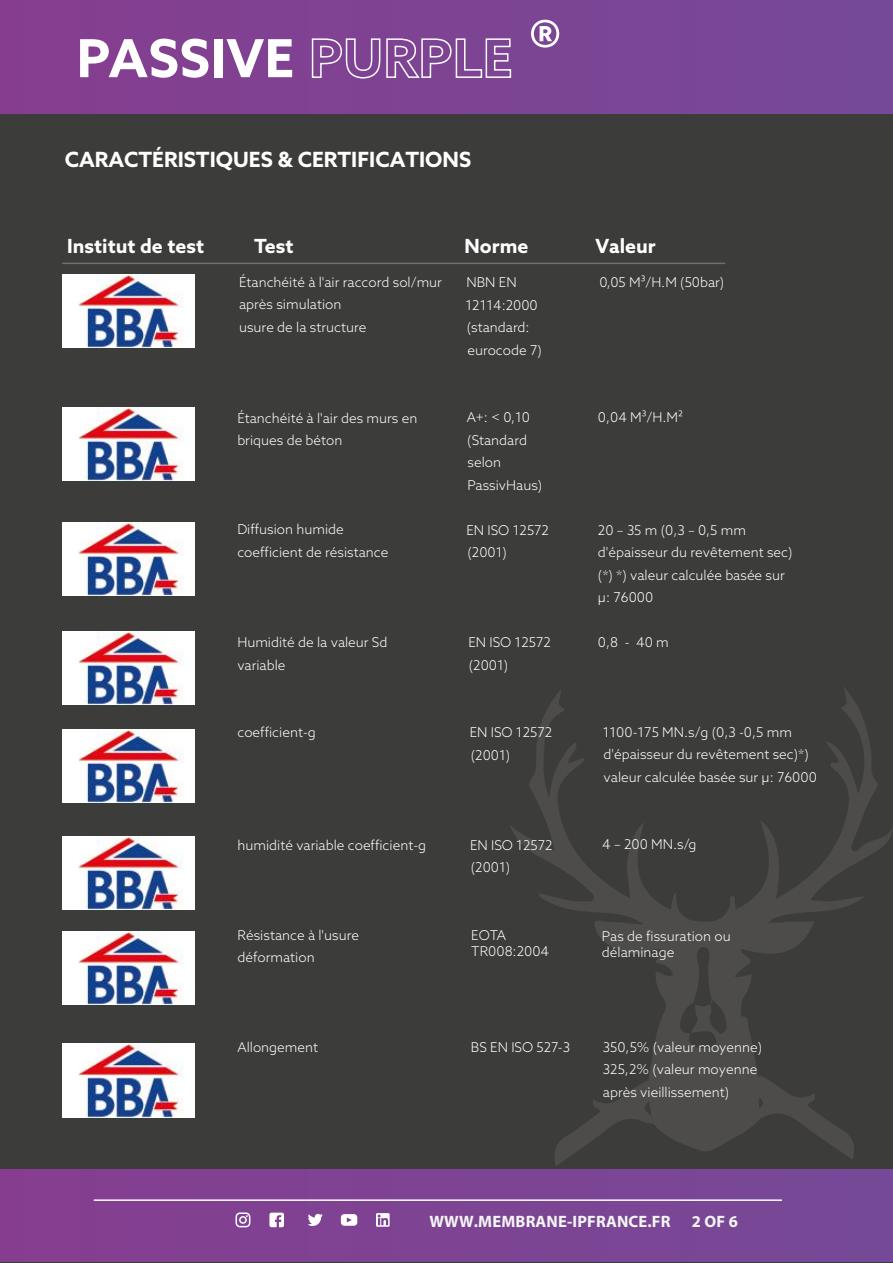
<style>
.page{position:relative;width:893px;height:1263px;background:#fff}
.page>*{position:absolute;margin:0;border:0;box-sizing:border-box;transform-origin:0 0}
.t1{font:700 75px "Azo Sans";color:#fff}
.t2{font:700 52.5px "Azo Sans";letter-spacing:.015em;color:#fff}
.t3{font:700 21px "Azo Sans";color:#fff}
.t4{font:700 19.5px "Azo Sans";color:#fff}
.t5{font:700 16.5px "Myriad Pro";letter-spacing:.01em;color:#f5f5f5}
.t6{font:300 13.5px/22.5px "Azo Sans";color:#fff}
</style>
<div class="page">
<div style="left:0;top:0;width:893px;height:1262px;background:#3c3c3b"></div>
<svg style="left:511px;top:688px;width:382px;height:467px"></svg>
<svg style="left:552px;top:1080px;width:101px;height:86px"></svg>
<div style="left:0;top:0;width:893px;height:113px;background:#7e4393"></div>
<div style="left:0;top:1170px;width:893px;height:92px;background:#7e4393"></div>
<hr style="left:94px;top:1199px;width:688px;height:2px;background:#fff">
<svg style="left:236px;top:1212px;width:14px;height:15px"></svg>
<svg style="left:269px;top:1212px;width:15px;height:15px"></svg>
<svg style="left:308px;top:1214px;width:15px;height:12px"></svg>
<svg style="left:341px;top:1214px;width:16px;height:12px"></svg>
<svg style="left:376px;top:1213px;width:14px;height:14px"></svg>
<hr style="left:62px;top:263px;width:663px;height:1px;background:#6f6f6e">
<img style="left:62px;top:931px;width:132px;height:73px">
<svg style="left:311px;top:38px;width:201px;height:41px"></svg>
<img style="left:62px;top:274px;width:132px;height:73px">
<img style="left:62px;top:407px;width:132px;height:73px">
<img style="left:62px;top:522px;width:132px;height:74px">
<img style="left:62px;top:632px;width:132px;height:73px">
<img style="left:62px;top:729px;width:132px;height:74px">
<img style="left:62px;top:836px;width:132px;height:73px">
<img style="left:62px;top:1044px;width:132px;height:73px">
<h2 class="t2" style="left:77px;top:24px;width:219px">PASSIVE</h2>
<h3 class="t3" style="left:65px;top:145px;width:408px">CARACTÉRISTIQUES &amp; CERTIFICATIONS</h3>
<h1 class="t1" style="left:529px;top:-2px;width:35px">®</h1>
<h3 class="t4" style="left:67px;top:233px;width:138px">Institut de test</h3>
<h3 class="t4" style="left:254px;top:233px;width:41px">Test</h3>
<h3 class="t4" style="left:465px;top:233px;width:65px">Norme</h3>
<h3 class="t4" style="left:595px;top:233px;width:62px">Valeur</h3>
<p class="t6" style="left:466px;top:271px;width:52px">NBN EN</p>
<p class="t6" style="left:599px;top:271px;width:126px">0,05 M3/H.M (50bar)</p>
<p class="t6" style="left:465px;top:293px;width:74px">12114:2000</p>
<p class="t6" style="left:239px;top:271px;width:204px">Étanchéité à l'air raccord sol/mur après simulation<br>usure de la structure</p>
<p class="t6" style="left:467px;top:316px;width:76px">(standard: eurocode 7)</p>
<p class="t6" style="left:237px;top:406px;width:182px">Étanchéité à l'air des murs en</p>
<p class="t6" style="left:467px;top:406px;width:65px">A+: &lt; 0,10</p>
<p class="t6" style="left:237px;top:429px;width:107px">briques de béton</p>
<p class="t6" style="left:467px;top:428px;width:77px">(Standard selon<br>PassivHaus)</p>
<p class="t6" style="left:237px;top:518px;width:108px">Diffusion humide</p>
<p class="t6" style="left:466px;top:518px;width:84px">EN ISO 12572</p>
<p class="t6" style="left:237px;top:541px;width:153px">coefficient de résistance</p>
<p class="t6" style="left:468px;top:541px;width:41px">(2001)</p>
<p class="t6" style="left:598px;top:406px;width:86px">0,04 M3/H.M2</p>
<p class="t6" style="left:598px;top:518px;width:196px">20 – 35 m (0,3 – 0,5 mm d'épaisseur du revêtement sec) (*) *) valeur calculée basée sur µ: 76000</p>
<p class="t6" style="left:237px;top:631px;width:152px">Humidité de la valeur Sd</p>
<p class="t6" style="left:598px;top:631px;width:72px">0,8 - 40 m</p>
<p class="t6" style="left:237px;top:654px;width:50px">variable</p>
<p class="t6" style="left:469px;top:653px;width:41px">(2001)</p>
<p class="t6" style="left:468px;top:631px;width:84px">EN ISO 12572</p>
<p class="t6" style="left:237px;top:721px;width:80px">coefficient-g</p>
<p class="t6" style="left:470px;top:721px;width:84px">EN ISO 12572 (2001)</p>
<p class="t6" style="left:603px;top:720px;width:216px">1100-175 MN.s/g (0,3 -0,5 mm d'épaisseur du revêtement sec)*) valeur calculée basée sur µ: 76000</p>
<p class="t6" style="left:237px;top:833px;width:190px">humidité variable coefficient-g</p>
<p class="t6" style="left:470px;top:833px;width:84px">EN ISO 12572</p>
<p class="t6" style="left:602px;top:833px;width:96px">4 – 200 MN.s/g</p>
<p class="t6" style="left:471px;top:856px;width:41px">(2001)</p>
<p class="t6" style="left:237px;top:923px;width:123px">Résistance à l'usure déformation</p>
<p class="t6" style="left:471px;top:926px;width:79px;line-height:16.2px">EOTA<br>TR008:2004</p>
<p class="t6" style="left:602px;top:927px;width:130px;line-height:16.2px">Pas de fissuration ou délaminage</p>
<p class="t6" style="left:237px;top:1036px;width:82px">Allongement</p>
<p class="t6" style="left:471px;top:1036px;width:101px">BS EN ISO 527-3</p>
<p class="t6" style="left:603px;top:1036px;width:161px">350,5% (valeur moyenne)<br>325,2% (valeur moyenne après vieillissement)</p>
<p class="t5" style="left:429px;top:1211px;width:243px">WWW.MEMBRANE-IPFRANCE.FR</p>
<p class="t5" style="left:692px;top:1211px;width:48px">2 OF 6</p>
</div>
